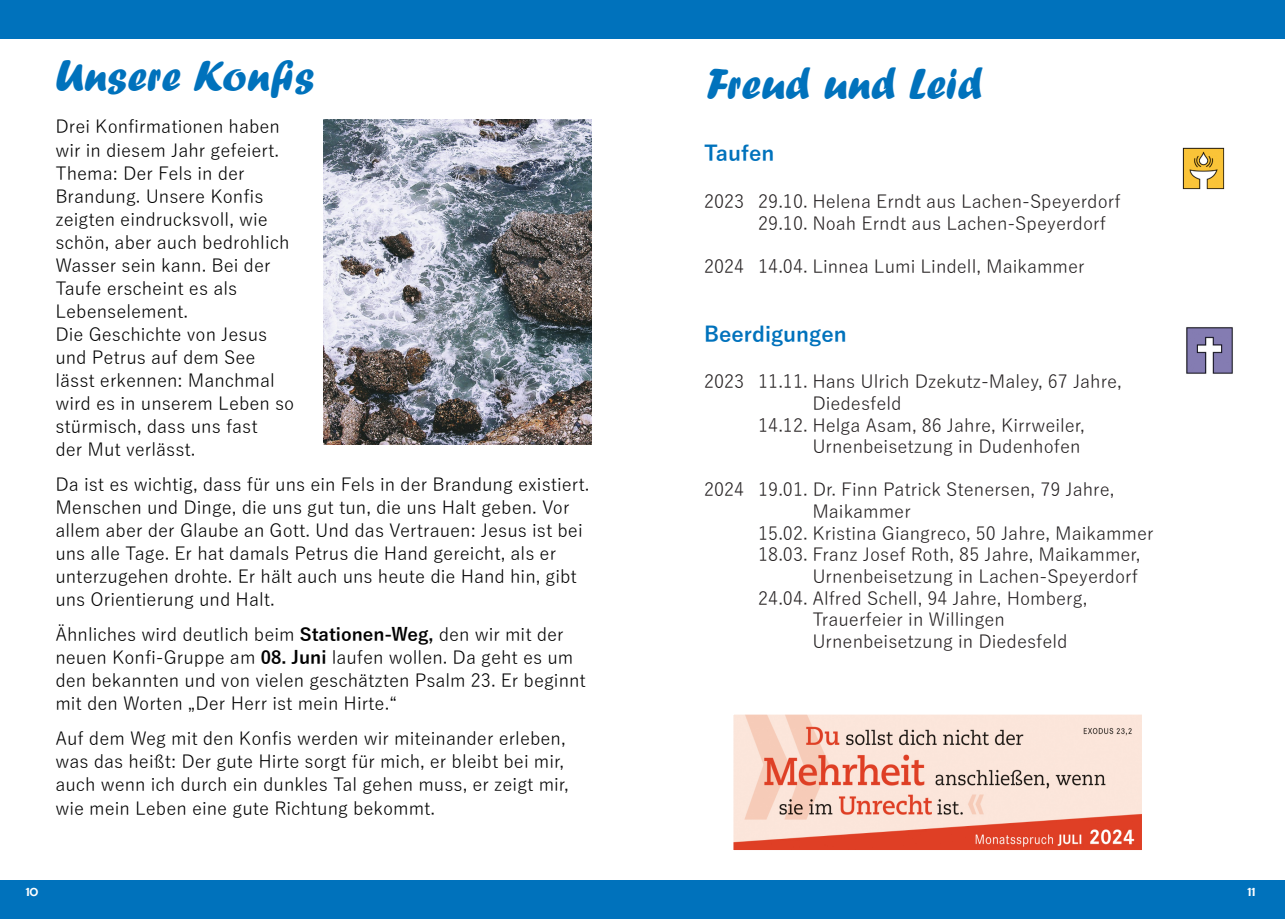
<style>
.page{position:relative;width:1285px;height:919px;background:#fff}
.page>*{position:absolute;margin:0;border:0;box-sizing:border-box;transform-origin:0 0}
.t1{font:45px "Forte";letter-spacing:.005em;color:#0072bc}
.t2{font:700 21px "Yu Gothic";color:#0072bc}
.t3{font:18px/23px "Yu Gothic";color:#000}
.t4{font:18px/21.6px "Yu Gothic";color:#231f20}
.t5{font:13.5px "Berlin Sans FB";color:#fff;scale:1.11 1}
.s1{font-weight:700}
</style>
<div class="page">
<div style="left:0;top:880px;width:1284px;height:38px;background:#0072bc"></div>
<div style="left:0;top:0;width:1284px;height:39px;background:#0072bc"></div>
<img style="left:734px;top:715px;width:406px;height:133px">
<div style="left:730px;top:711px;width:428px;height:141px;border:3px solid #fff"></div>
<img style="left:1182px;top:147px;width:43px;height:43px">
<img style="left:1186px;top:327px;width:47px;height:47px">
<img style="left:323px;top:120px;width:268px;height:325px">
<h1 class="t1" style="left:55px;top:61px;width:260px">Unsere Konfis</h1>
<h1 class="t1" style="left:706px;top:69px;width:278px">Freud und Leid</h1>
<p class="t3" style="left:55px;top:115px;width:240px">Drei Konfirmationen haben wir in diesem Jahr gefeiert.<br>Thema: Der Fels in der<br>Brandung. Unsere Konfis zeigten eindrucksvoll, wie schön, aber auch bedrohlich<br>Wasser sein kann. Bei der<br>Taufe erscheint es als<br>Lebenselement.<br>Die Geschichte von Jesus und Petrus auf dem See lässt erkennen: Manchmal wird es in unserem Leben so stürmisch, dass uns fast<br>der Mut verlässt.</p>
<p class="t3" style="left:55px;top:472px;width:535px">Da ist es wichtig, dass für uns ein Fels in der Brandung existiert.<br>Menschen und Dinge, die uns gut tun, die uns Halt geben. Vor allem aber der Glaube an Gott. Und das Vertrauen: Jesus ist bei uns alle Tage. Er hat damals Petrus die Hand gereicht, als er unterzugehen drohte. Er hält auch uns heute die Hand hin, gibt uns Orientierung und Halt.</p>
<p class="t3" style="left:55px;top:623px;width:532px">Ähnliches wird deutlich beim <span class="s1">Stationen-Weg,</span> den wir mit der neuen Konfi-Gruppe am <span class="s1">08. Juni</span> laufen wollen. Da geht es um den bekannten und von vielen geschätzten Psalm 23. Er beginnt mit den Worten „Der Herr ist mein Hirte.“</p>
<p class="t3" style="left:55px;top:727px;width:515px">Auf dem Weg mit den Konfis werden wir miteinander erleben, was das heißt: Der gute Hirte sorgt für mich, er bleibt bei mir, auch wenn ich durch ein dunkles Tal gehen muss, er zeigt mir, wie mein Leben eine gute Richtung bekommt.</p>
<p class="t2" style="left:704px;top:143px;width:72px">Taufen</p>
<p class="t4" style="left:758px;top:191px;width:364px;text-indent:-54px">2023 29.10. Helena Erndt aus Lachen-Speyerdorf<br>29.10. Noah Erndt aus Lachen-Speyerdorf</p>
<p class="t4" style="left:704px;top:255px;width:382px">2024 14.04. Linnea Lumi Lindell, Maikammer</p>
<p class="t2" style="left:704px;top:323px;width:144px">Beerdigungen</p>
<p class="t4" style="left:704px;top:371px;width:419px">2023 11.11. Hans Ulrich Dzekutz-Maley, 67 Jahre,</p>
<p class="t4" style="left:812px;top:392px;width:91px">Diedesfeld</p>
<p class="t4" style="left:758px;top:414px;width:328px">14.12. Helga Asam, 86 Jahre, Kirrweiler,</p>
<p class="t4" style="left:812px;top:435px;width:269px">Urnenbeisetzung in Dudenhofen</p>
<p class="t4" style="left:704px;top:479px;width:411px">2024 19.01. Dr. Finn Patrick Stenersen, 79 Jahre,</p>
<p class="t4" style="left:812px;top:500px;width:100px">Maikammer</p>
<p class="t4" style="left:758px;top:522px;width:397px">15.02. Kristina Giangreco, 50 Jahre, Maikammer</p>
<p class="t4" style="left:758px;top:543px;width:383px">18.03. Franz Josef Roth, 85 Jahre, Maikammer,</p>
<p class="t4" style="left:812px;top:565px;width:327px">Urnenbeisetzung in Lachen-Speyerdorf</p>
<p class="t4" style="left:758px;top:587px;width:330px">24.04. Alfred Schell, 94 Jahre, Homberg,</p>
<p class="t4" style="left:812px;top:608px;width:194px">Trauerfeier in Willingen</p>
<p class="t4" style="left:812px;top:630px;width:257px">Urnenbeisetzung in Diedesfeld</p>
<p class="t5" style="left:26px;top:883px;width:13px">10</p>
<p class="t5" style="left:1247px;top:883px;width:9px">11</p>
</div>
